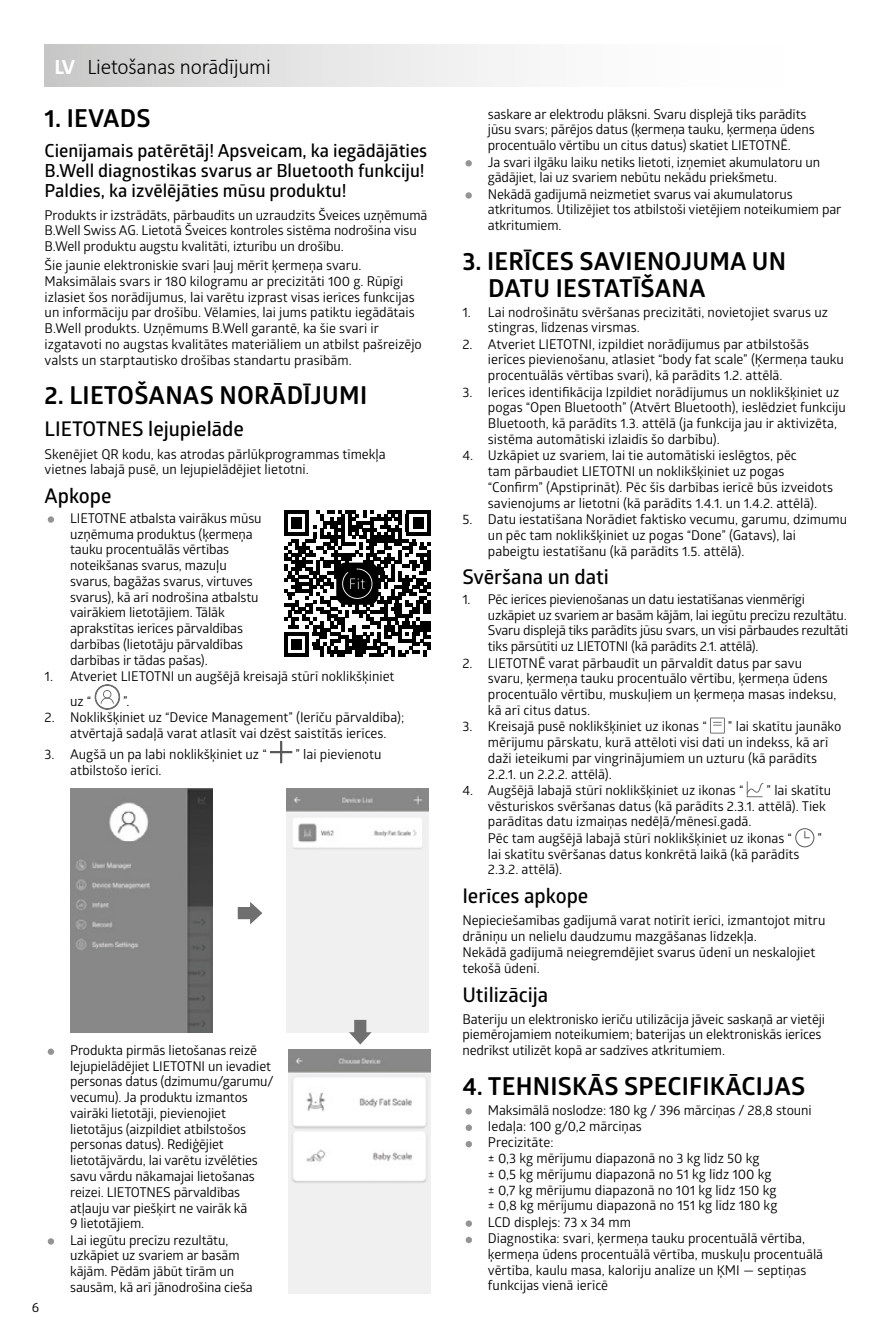
<style>
.page{position:relative;width:893px;height:1340px;background:#fff}
.page>*{position:absolute;margin:0;border:0;box-sizing:border-box;transform-origin:0 0}
.t1{font:700 24.75px/27px "Glober";letter-spacing:.01em;color:#000}
.t2{font:300 22.5px "Calibri";letter-spacing:-.01em;color:#000;scale:.95 1}
.t3{font:600 20.25px "Glober";color:#000}
.t4{font:600 18px/20.2px "Glober";color:#000}
.t5{font:13.5px/15.8px "Glober";color:#000}
.t6{font:13.5px/15.8px "Glober";letter-spacing:-.02em;color:#000}
.s1{font-weight:700;color:#fff}
</style>
<div class="page">
<div style="left:48px;top:516px;width:6px;height:7px;background:#949494;border-radius:50%"></div>
<svg style="left:94px;top:684px;width:27px;height:26px"></svg>
<svg style="left:270px;top:741px;width:22px;height:22px"></svg>
<img style="left:70px;top:789px;width:142px;height:243px">
<img style="left:286px;top:789px;width:142px;height:243px">
<svg style="left:238px;top:902px;width:24px;height:22px"></svg>
<svg style="left:48px;top:1048px;width:6px;height:6px"></svg>
<svg style="left:48px;top:1238px;width:6px;height:6px"></svg>
<div style="left:465px;top:160px;width:7px;height:6px;background:#949494;border-radius:50%"></div>
<div style="left:465px;top:192px;width:7px;height:7px;background:#949494;border-radius:50%"></div>
<svg style="left:710px;top:717px;width:15px;height:16px"></svg>
<svg style="left:747px;top:781px;width:16px;height:16px"></svg>
<svg style="left:795px;top:828px;width:19px;height:19px"></svg>
<div style="left:465px;top:1108px;width:7px;height:6px;background:#949494;border-radius:50%"></div>
<svg style="left:466px;top:1124px;width:6px;height:6px"></svg>
<div style="left:466px;top:1140px;width:6px;height:7px;background:#949494;border-radius:50%"></div>
<svg style="left:466px;top:1220px;width:6px;height:6px"></svg>
<div style="left:466px;top:1236px;width:6px;height:7px;background:#949494;border-radius:50%"></div>
<img style="left:288px;top:1049px;width:143px;height:244px">
<svg style="left:349px;top:1019px;width:23px;height:25px"></svg>
<div style="left:45px;top:45px;width:803px;height:42px;background:linear-gradient(to right,#d0d0cf,#fff)"></div>
<svg style="left:284px;top:510px;width:147px;height:147px"></svg>
<h2 class="t2" style="left:54px;top:53px;width:229px"><span class="s1">LV</span> Lietošanas norādījumi</h2>
<h1 class="t1" style="left:45px;top:104px;width:108px">1. IEVADS</h1>
<h3 class="t4" style="left:45px;top:140px;width:384px">Cienījamais patērētāj! Apsveicam, ka iegādājāties<br>B.Well diagnostikas svarus ar Bluetooth funkciju!<br>Paldies, ka izvēlējāties mūsu produktu!</h3>
<p class="t5" style="left:45px;top:206px;width:384px">Produkts ir izstrādāts, pārbaudīts un uzraudzīts Šveices uzņēmumā<br>B.Well Swiss AG. Lietotā Šveices kontroles sistēma nodrošina visu<br>B.Well produktu augstu kvalitāti, izturību un drošību.</p>
<p class="t5" style="left:45px;top:257px;width:379px">Šie jaunie elektroniskie svari ļauj mērīt ķermeņa svaru.<br>Maksimālais svars ir 180 kilogramu ar precizitāti 100 g. Rūpīgi izlasiet šos norādījumus, lai varētu izprast visas ierīces funkcijas un informāciju par drošību. Vēlamies, lai jums patiktu iegādātais B.Well produkts. Uzņēmums B.Well garantē, ka šie svari ir izgatavoti no augstas kvalitātes materiāliem un atbilst pašreizējo valsts un starptautisko drošības standartu prasībām.</p>
<h1 class="t1" style="left:45px;top:381px;width:324px">2. LIETOŠANAS NORĀDĪJUMI</h1>
<h3 class="t3" style="left:45px;top:415px;width:201px">LIETOTNES lejupielāde</h3>
<p class="t5" style="left:45px;top:445px;width:343px">Skenējiet QR kodu, kas atrodas pārlūkprogrammas tīmekļa vietnes labajā pusē, un lejupielādējiet lietotni.</p>
<h3 class="t3" style="left:45px;top:482px;width:69px">Apkope</h3>
<p class="t5" style="left:70px;top:509px;width:193px">LIETOTNE atbalsta vairākus mūsu uzņēmuma produktus (ķermeņa tauku procentuālās vērtības noteikšanas svarus, mazuļu svarus, bagāžas svarus, virtuves svarus), kā arī nodrošina atbalstu vairākiem lietotājiem. Tālāk aprakstītas ierīces pārvaldības darbības (lietotāju pārvaldības darbības ir tādas pašas).</p>
<p class="t5" style="left:70px;top:663px;width:326px;line-height:24.8px;text-indent:-26px">1. Atveriet LIETOTNI un augšējā kreisajā stūrī noklikšķiniet uz “</p>
<p class="t5" style="left:123px;top:692px;width:8px">”.</p>
<p class="t5" style="left:45px;top:709px;width:361px;text-align:center">2. Noklikšķiniet uz “Device Management” (Ierīču pārvaldība); atvērtajā sadaļā varat atlasīt vai dzēst saistītās ierīces.</p>
<p class="t5" style="left:45px;top:745px;width:224px">3. Augšā un pa labi noklikšķiniet uz “</p>
<p class="t5" style="left:296px;top:745px;width:87px">” lai pievienotu</p>
<p class="t5" style="left:70px;top:761px;width:93px">atbilstošo ierīci.</p>
<p class="t5" style="left:32px;top:1298px;width:9px">6</p>
<p class="t5" style="left:70px;top:1041px;width:205px">Produkta pirmās lietošanas reizē lejupielādējiet LIETOTNI un ievadiet personas datus (dzimumu/garumu/ vecumu). Ja produktu izmantos vairāki lietotāji, pievienojiet lietotājus (aizpildiet atbilstošos personas datus). Rediģējiet lietotājvārdu, lai varētu izvēlēties savu vārdu nākamajai lietošanas reizei. LIETOTNES pārvaldības atļauju var piešķirt ne vairāk kā<br>9 lietotājiem.<br>Lai iegūtu precīzu rezultātu, uzkāpiet uz svariem ar basām kājām. Pēdām jābūt tīrām un sausām, kā arī jānodrošina cieša</p>
<p class="t5" style="left:488px;top:105px;width:355px">saskare ar elektrodu plāksni. Svaru displejā tiks parādīts<br>jūsu svars; pārējos datus (ķermeņa tauku, ķermeņa ūdens procentuālo vērtību un citus datus) skatiet LIETOTNĒ.<br>Ja svari ilgāku laiku netiks lietoti, izņemiet akumulatoru un gādājiet, lai uz svariem nebūtu nekādu priekšmetu.<br>Nekādā gadījumā neizmetiet svarus vai akumulatorus atkritumos. Utilizējiet tos atbilstoši vietējiem noteikumiem par atkritumiem.</p>
<h1 class="t1" style="left:488px;top:247px;width:299px;text-indent:-26px">3. IERĪCES SAVIENOJUMA UN<br>DATU IESTATĪŠANA</h1>
<p class="t5" style="left:488px;top:303px;width:342px;text-indent:-26px">1. Lai nodrošinātu svēršanas precizitāti, novietojiet svarus uz stingras, līdzenas virsmas.</p>
<p class="t5" style="left:488px;top:335px;width:358px;text-indent:-26px">2. Atveriet LIETOTNI, izpildiet norādījumus par atbilstošās ierīces pievienošanu, atlasiet “body fat scale” (Ķermeņa tauku procentuālās vērtības svari), kā parādīts 1.2. attēlā.</p>
<p class="t5" style="left:488px;top:383px;width:359px;text-indent:-26px">3. Ierīces identifikācija Izpildiet norādījumus un noklikšķiniet uz pogas “Open Bluetooth” (Atvērt Bluetooth), ieslēdziet funkciju Bluetooth, kā parādīts 1.3. attēlā (ja funkcija jau ir aktivizēta, sistēma automātiski izlaidīs šo darbību).</p>
<p class="t5" style="left:488px;top:447px;width:347px;text-indent:-26px">4. Uzkāpiet uz svariem, lai tie automātiski ieslēgtos, pēc<br>tam pārbaudiet LIETOTNI un noklikšķiniet uz pogas “Confirm” (Apstiprināt). Pēc šīs darbības ierīcē būs izveidots savienojums ar lietotni (kā parādīts 1.4.1. un 1.4.2. attēlā).</p>
<p class="t5" style="left:488px;top:511px;width:361px;text-indent:-26px">5. Datu iestatīšana Norādiet faktisko vecumu, garumu, dzimumu un pēc tam noklikšķiniet uz pogas “Done” (Gatavs), lai pabeigtu iestatīšanu (kā parādīts 1.5. attēlā).</p>
<h3 class="t3" style="left:462px;top:563px;width:148px">Svēršana un dati</h3>
<p class="t6" style="left:488px;top:590px;width:362px;text-indent:-26px">1. Pēc ierīces pievienošanas un datu iestatīšanas vienmērīgi uzkāpiet uz svariem ar basām kājām, lai iegūtu precīzu rezultātu.<br>Svaru displejā tiks parādīts jūsu svars, un visi pārbaudes rezultāti tiks pārsūtīti uz LIETOTNI (kā parādīts 2.1. attēlā).</p>
<p class="t5" style="left:488px;top:654px;width:350px;text-indent:-26px">2. LIETOTNĒ varat pārbaudīt un pārvaldīt datus par savu svaru, ķermeņa tauku procentuālo vērtību, ķermeņa ūdens procentuālo vērtību, muskuļiem un ķermeņa masas indeksu, kā arī citus datus.</p>
<p class="t5" style="left:462px;top:718px;width:246px">3. Kreisajā pusē noklikšķiniet uz ikonas “</p>
<p class="t5" style="left:488px;top:718px;width:355px;text-indent:240px">” lai skatītu jaunāko mērījumu pārskatu, kurā attēloti visi dati un indekss, kā arī daži ieteikumi par vingrinājumiem un uzturu (kā parādīts 2.2.1. un 2.2.2. attēlā).</p>
<p class="t5" style="left:462px;top:781px;width:283px">4. Augšējā labajā stūrī noklikšķiniet uz ikonas “</p>
<p class="t5" style="left:488px;top:781px;width:345px;text-indent:279px">” lai skatītu vēsturiskos svēršanas datus (kā parādīts 2.3.1. attēlā). Tiek parādītas datu izmaiņas nedēļā/mēnesī.gadā.<br>Pēc tam augšējā labajā stūrī noklikšķiniet uz ikonas “</p>
<p class="t5" style="left:818px;top:829px;width:6px">”</p>
<p class="t5" style="left:488px;top:845px;width:313px">lai skatītu svēršanas datus konkrētā laikā (kā parādīts<br>2.3.2. attēlā).</p>
<h3 class="t3" style="left:462px;top:882px;width:127px">Ierīces apkope</h3>
<p class="t5" style="left:462px;top:912px;width:364px">Nepieciešamības gadījumā varat notīrīt ierīci, izmantojot mitru drāniņu un nelielu daudzumu mazgāšanas līdzekļa.<br>Nekādā gadījumā neiegremdējiet svarus ūdenī un neskalojiet tekošā ūdenī.</p>
<h3 class="t3" style="left:462px;top:980px;width:87px">Utilizācija</h3>
<p class="t5" style="left:462px;top:1010px;width:364px">Bateriju un elektronisko ierīču utilizācija jāveic saskaņā ar vietēji piemērojamiem noteikumiem; baterijas un elektroniskās ierīces nedrīkst utilizēt kopā ar sadzīves atkritumiem.</p>
<h1 class="t1" style="left:462px;top:1072px;width:344px">4. TEHNISKĀS SPECIFIKĀCIJAS</h1>
<p class="t5" style="left:488px;top:1101px;width:337px">Maksimālā noslodze: 180 kg / 396 mārciņas / 28,8 stouni Iedaļa: 100 g/0,2 mārciņas<br>Precizitāte:<br>± 0,3 kg mērījumu diapazonā no 3 kg līdz 50 kg<br>± 0,5 kg mērījumu diapazonā no 51 kg līdz 100 kg<br>± 0,7 kg mērījumu diapazonā no 101 kg līdz 150 kg<br>± 0,8 kg mērījumu diapazonā no 151 kg līdz 180 kg<br>LCD displejs: 73 x 34 mm<br>Diagnostika: svari, ķermeņa tauku procentuālā vērtība, ķermeņa ūdens procentuālā vērtība, muskuļu procentuālā vērtība, kaulu masa, kaloriju analīze un ĶMI — septiņas funkcijas vienā ierīcē</p>
</div>
